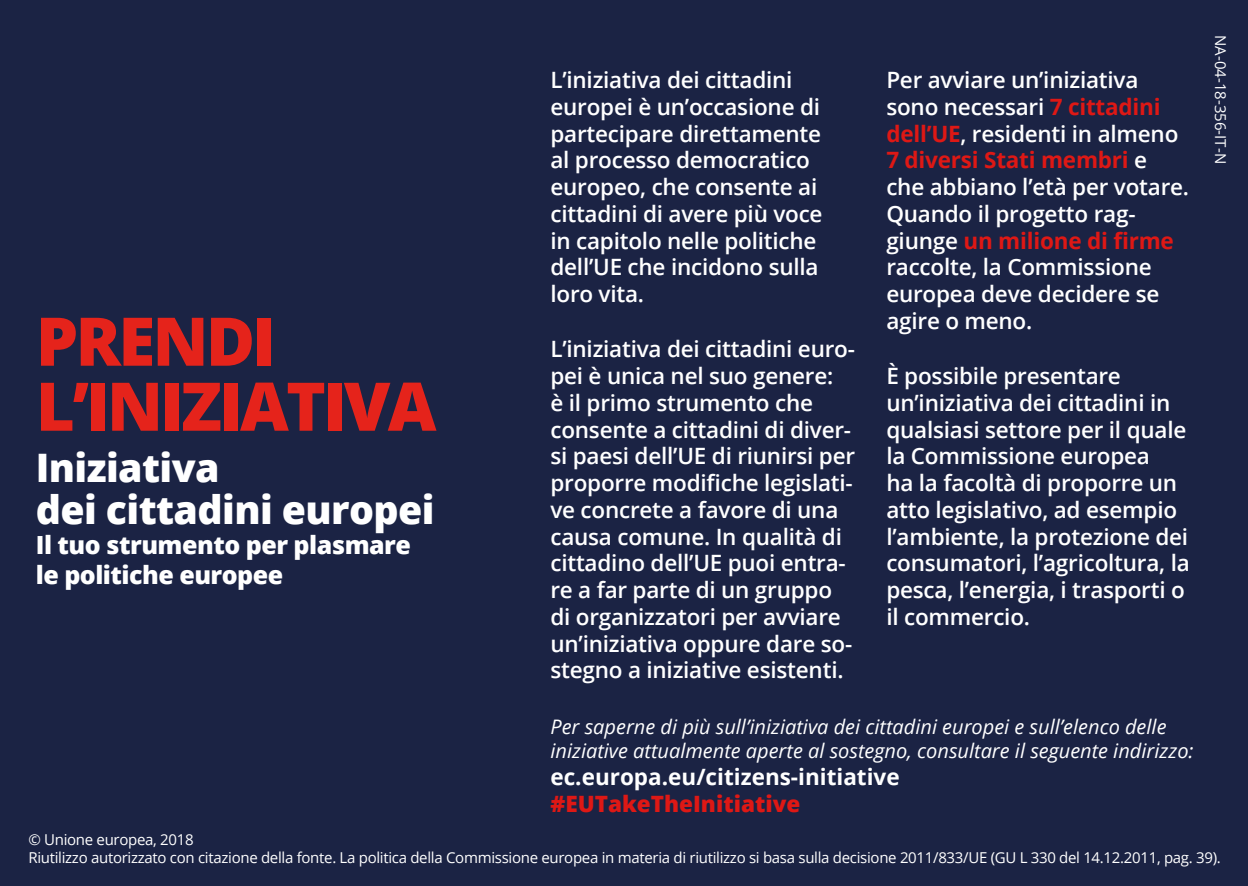
<style>
.page{position:relative;width:1248px;height:886px;background:#fff}
.page>*{position:absolute;margin:0;border:0;box-sizing:border-box;transform-origin:0 0}
.t1{font:800 67.25px/65px "Open Sans";letter-spacing:-.04em;color:#e5231b}
.t2{font:800 39.25px/42.5px "Open Sans";letter-spacing:-.015em;color:#fff}
.t3{font:800 25px/30px "Open Sans";letter-spacing:-.02em;color:#fff}
.Text_back_postcard{font:600 22.5px/26.8px "Open Sans";letter-spacing:-.01em;color:#fff}
.t4{font:700 22.5px "Open Sans";color:#fff}
.t5{font:800 22.5px "Open Sans";color:#de1815}
.t6{font:italic 20px/24px "Open Sans";color:#fff}
.t7{font:15px "Open Sans";letter-spacing:-.02em;color:#fff}
.t8{font:15px "Open Sans";color:#fff}
.s1{font-weight:700;color:#de1815}
</style>
<div class="page">
<div style="left:0;top:0;width:1247px;height:886px;background:#1b2344"></div>
<p class="t1" style="left:36px;top:305px;width:402px">PRENDI<br>L’INIZIATIVA</p>
<p class="t2" style="left:36px;top:444px;width:400px">Iniziativa<br>dei cittadini europei</p>
<p class="t3" style="left:36px;top:529px;width:376px">Il tuo strumento per plasmare le politiche europee</p>
<p class="Text_back_postcard" style="left:550px;top:66px;width:274px">L’iniziativa dei cittadini europei è un’occasione di partecipare direttamente al processo democratico europeo, che consente ai cittadini di avere più voce in capitolo nelle politiche dell’UE che incidono sulla loro vita.</p>
<p class="Text_back_postcard" style="left:550px;top:335px;width:306px">L’iniziativa dei cittadini euro&shy;pei è unica nel suo genere:<br>è il primo strumento che consente a cittadini di diver&shy;si paesi dell’UE di riunirsi per proporre modifiche legislati&shy;ve concrete a favore di una causa comune. In qualità di cittadino dell’UE puoi entra&shy;re a far parte di un gruppo di organizzatori per avviare un’iniziativa oppure dare so&shy;stegno a iniziative esistenti.</p>
<p class="Text_back_postcard" style="left:886px;top:66px;width:304px">Per avviare un’iniziativa sono necessari <span class="s1">7 cittadini dell’UE</span>, residenti in almeno<br><span class="s1">7 diversi Stati membri</span> e che abbiano l’età per votare.<br>Quando il progetto rag&shy;giunge <span class="s1">un milione di firme </span>raccolte, la Commissione europea deve decidere se agire o meno.</p>
<p class="Text_back_postcard" style="left:886px;top:362px;width:305px">È possibile presentare un’iniziativa dei cittadini in qualsiasi settore per il quale la Commissione europea<br>ha la facoltà di proporre un atto legislativo, ad esempio l’ambiente, la protezione dei consumatori, l’agricoltura, la pesca, l’energia, i trasporti o il commercio.</p>
<p class="t6" style="left:550px;top:714px;width:644px">Per saperne di più sull’iniziativa dei cittadini europei e sull’elenco delle iniziative attualmente aperte al sostegno, consultare il seguente indirizzo:</p>
<p class="t4" style="left:550px;top:761px;width:351px">ec.europa.eu/citizens-initiative</p>
<p class="t5" style="left:550px;top:787px;width:251px">#EUTakeTheInitiative</p>
<p class="t8" style="left:1230px;top:35px;width:130px;rotate:90deg">NA-04-18-356-IT-N</p>
<p class="t7" style="left:28px;top:829px;width:167px">© Unione europea, 2018</p>
<p class="t7" style="left:28px;top:847px;width:1193px">Riutilizzo autorizzato con citazione della fonte. La politica della Commissione europea in materia di riutilizzo si basa sulla decisione 2011/833/UE (GU L 330 del 14.12.2011, pag. 39).</p>
</div>
